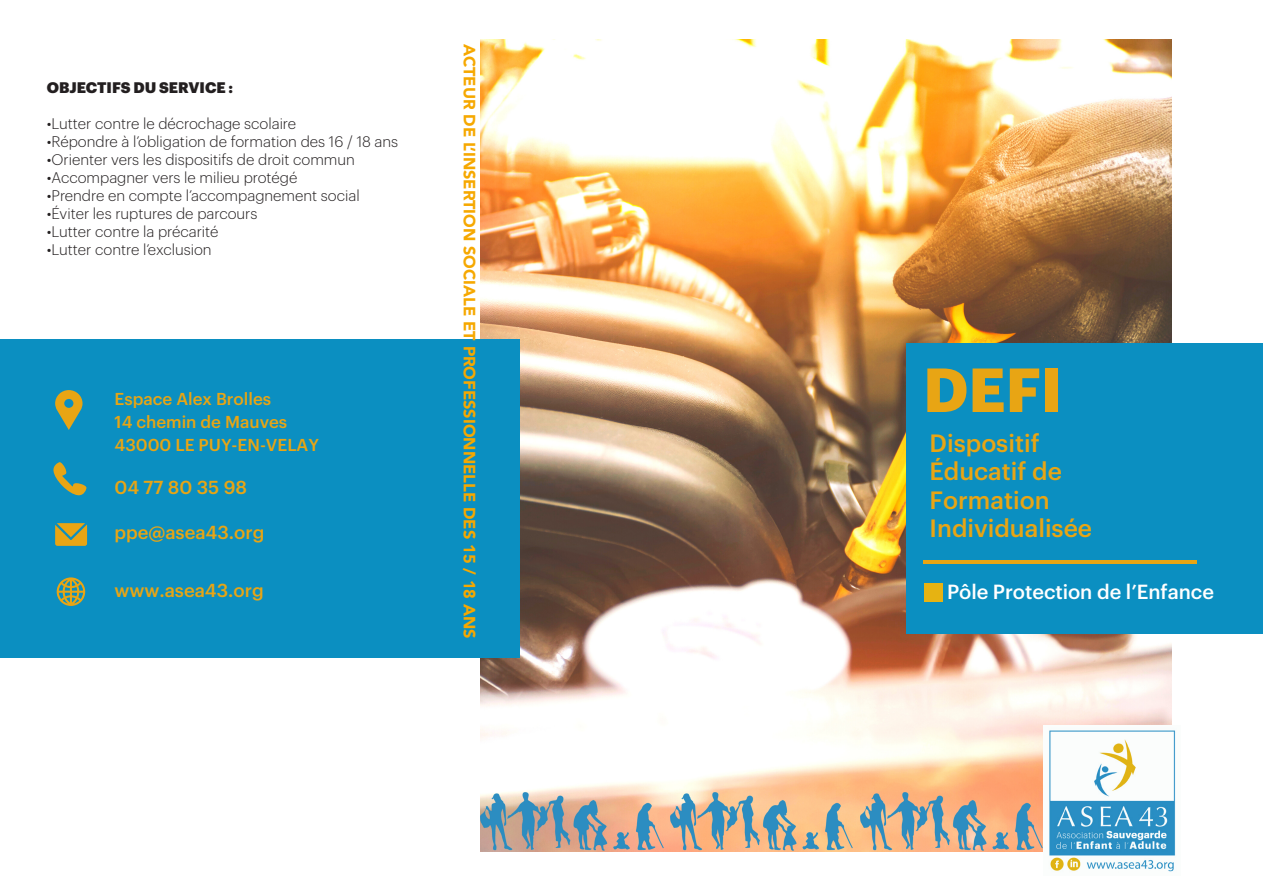
<style>
.page{position:relative;width:1263px;height:893px;background:#fff}
.page>*{position:absolute;margin:0;border:0;box-sizing:border-box;transform-origin:0 0}
.t1{font:700 60.9px "Graphik";color:#e8a514}
.t2{font:500 24.45px/28.5px "Graphik";color:#e8a514}
.t3{font:500 19.95px "Graphik";letter-spacing:-.005em;color:#fff}
.t4{font:500 18.45px "Graphik";color:#e8a514}
.t5{font:500 16.95px/22.8px "Graphik";color:#e8a514}
.t6{font:900 16.35px "Avenir";color:#f6a800}
.t7{font:300 15px "Graphik";color:#231f20}
.t8{font:900 15px "Graphik";color:#231f20}
</style>
<div class="page">
<img style="left:481px;top:40px;width:690px;height:811px">
<div style="left:0;top:339px;width:520px;height:318px;background:#0b8fc1"></div>
<div style="left:907px;top:343px;width:356px;height:291px;background:#0b8fc1"></div>
<hr style="left:923px;top:560px;width:274px;height:4px;background:#e8a514">
<svg style="left:53px;top:462px;width:33px;height:33px"></svg>
<svg style="left:55px;top:523px;width:32px;height:23px"></svg>
<svg style="left:55px;top:391px;width:28px;height:39px"></svg>
<svg style="left:57px;top:577px;width:28px;height:29px"></svg>
<div style="left:924px;top:583px;width:19px;height:18px;background:#e6b312"></div>
<img style="left:1044px;top:725px;width:132px;height:147px">
<img style="left:860px;top:792px;width:182px;height:59px">
<img style="left:670px;top:792px;width:183px;height:59px">
<img style="left:481px;top:792px;width:182px;height:59px">
<p class="t8" style="left:47px;top:76px;width:188px">OBJECTIFS DU SERVICE :</p>
<p class="t7" style="left:47px;top:113px;width:251px">•Lutter contre le décrochage scolaire</p>
<p class="t7" style="left:47px;top:131px;width:353px">•Répondre à l’obligation de formation des 16 / 18 ans</p>
<p class="t7" style="left:47px;top:149px;width:310px">•Orienter vers les dispositifs de droit commun</p>
<p class="t7" style="left:47px;top:167px;width:252px">•Accompagner vers le milieu protégé</p>
<p class="t7" style="left:47px;top:185px;width:314px">•Prendre en compte l’accompagnement social</p>
<p class="t7" style="left:47px;top:203px;width:212px">•Éviter les ruptures de parcours</p>
<p class="t7" style="left:47px;top:221px;width:173px">•Lutter contre la précarité</p>
<p class="t7" style="left:47px;top:239px;width:166px">•Lutter contre l’exclusion</p>
<p class="t5" style="left:115px;top:386px;width:158px">Espace Alex Brolles</p>
<p class="t5" style="left:115px;top:409px;width:206px">14 chemin de Mauves<br>43000 LE PUY-EN-VELAY</p>
<p class="t4" style="left:115px;top:474px;width:134px">04 77 80 35 98</p>
<p class="t4" style="left:115px;top:518px;width:151px">ppe@asea43.org</p>
<p class="t4" style="left:115px;top:576px;width:151px">www.asea43.org</p>
<p class="t6" style="left:483px;top:44px;width:596px;rotate:90deg">ACTEUR DE L’INSERTION SOCIALE ET PROFESSIONNELLE DES 15 / 18 ANS</p>
<p class="t1" style="left:923px;top:343px;width:141px">DEFI</p>
<p class="t2" style="left:929px;top:426px;width:164px">Dispositif<br>Éducatif de<br>Formation<br>Individualisée</p>
<p class="t3" style="left:947px;top:576px;width:268px">Pôle Protection de l’Enfance</p>
</div>
